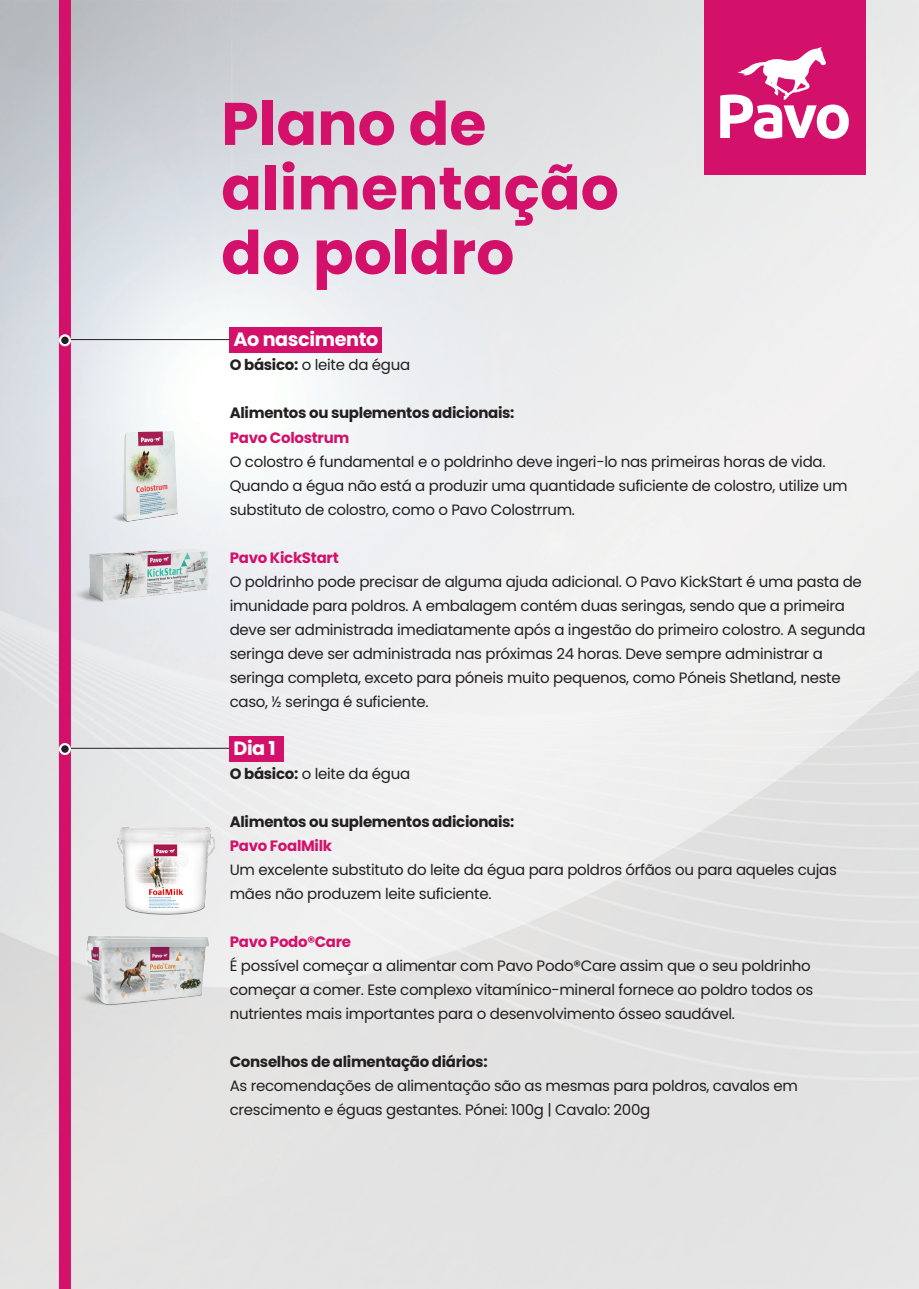
<style>
.page{position:relative;width:919px;height:1289px;background:#fff}
.page>*{position:absolute;margin:0;border:0;box-sizing:border-box;transform-origin:0 0}
.t1{font:700 60px/64.5px "Poppins";color:#d3116b}
.t2{font:700 19.2px "Poppins";letter-spacing:-.02em;color:#fff}
.t3{font:15px/24px "Poppins";letter-spacing:-.02em;color:#231f20}
.t4{font:700 15px "Poppins";letter-spacing:-.02em;color:#231f20}
.t5{font:700 15px "Poppins";letter-spacing:-.02em;color:#d3116b}
.s1{font-weight:700}
</style>
<div class="page">
<img style="left:0;top:0;width:918px;height:1288px">
<div style="left:59px;top:0;width:12px;height:1288px;background:#d3116b"></div>
<hr style="left:65px;top:339px;width:179px;height:1px;background:#231f20">
<div style="left:704px;top:0;width:161px;height:174px;background:#d3116b"></div>
<svg style="left:720px;top:47px;width:128px;height:92px"></svg>
<div style="left:60px;top:335px;width:10px;height:10px;background:#231f20;border-radius:50%"></div>
<div style="left:59px;top:334px;width:12px;height:12px;border:2px solid #fff;border-radius:50%"></div>
<hr style="left:65px;top:748px;width:169px;height:1px;background:#231f20">
<div style="left:60px;top:744px;width:10px;height:10px;background:#231f20;border-radius:50%"></div>
<div style="left:59px;top:743px;width:12px;height:12px;border:2px solid #fff;border-radius:50%"></div>
<div style="left:230px;top:327px;width:152px;height:25px;background:#d3116b"></div>
<div style="left:230px;top:735px;width:54px;height:26px;background:#d3116b"></div>
<img style="left:94px;top:376px;width:106px;height:152px">
<img style="left:71px;top:539px;width:147px;height:69px">
<img style="left:75px;top:856px;width:135px;height:157px">
<img style="left:117px;top:827px;width:98px;height:87px">
<p class="t1" style="left:221px;top:92px;width:399px">Plano de alimentação do poldro</p>
<p class="t2" style="left:233px;top:328px;width:146px">Ao nascimento</p>
<p class="t3" style="left:230px;top:353px;width:182px"><span class="s1">O básico:</span> o leite da égua</p>
<p class="t4" style="left:230px;top:404px;width:286px">Alimentos ou suplementos adicionais:</p>
<p class="t5" style="left:230px;top:428px;width:121px">Pavo Colostrum</p>
<p class="t3" style="left:230px;top:449px;width:619px">O colostro é fundamental e o poldrinho deve ingeri-lo nas primeiras horas de vida.<br>Quando a égua não está a produzir uma quantidade suficiente de colostro, utilize um substituto de colostro, como o Pavo Colostrrum.</p>
<p class="t5" style="left:230px;top:548px;width:111px">Pavo KickStart</p>
<p class="t3" style="left:230px;top:569px;width:637px">O poldrinho pode precisar de alguma ajuda adicional. O Pavo KickStart é uma pasta de imunidade para poldros. A embalagem contém duas seringas, sendo que a primeira deve ser administrada imediatamente após a ingestão do primeiro colostro. A segunda seringa deve ser administrada nas próximas 24 horas. Deve sempre administrar a seringa completa, exceto para póneis muito pequenos, como Póneis Shetland, neste caso, ½ seringa é suficiente.</p>
<p class="t2" style="left:233px;top:736px;width:44px">Dia 1</p>
<p class="t3" style="left:230px;top:761px;width:182px"><span class="s1">O básico:</span> o leite da égua</p>
<p class="t4" style="left:230px;top:812px;width:286px">Alimentos ou suplementos adicionais:</p>
<p class="t5" style="left:230px;top:836px;width:104px">Pavo FoalMilk</p>
<p class="t3" style="left:230px;top:857px;width:608px">Um excelente substituto do leite da égua para poldros órfãos ou para aqueles cujas mães não produzem leite suficiente.</p>
<p class="t5" style="left:230px;top:932px;width:123px">Pavo Podo®Care</p>
<p class="t3" style="left:230px;top:953px;width:585px">É possível começar a alimentar com Pavo Podo®Care assim que o seu poldrinho começar a comer. Este complexo vitamínico-mineral fornece ao poldro todos os nutrientes mais importantes para o desenvolvimento ósseo saudável.</p>
<p class="t4" style="left:230px;top:1052px;width:259px">Conselhos de alimentação diários:</p>
<p class="t3" style="left:230px;top:1073px;width:569px">As recomendações de alimentação são as mesmas para poldros, cavalos em crescimento e éguas gestantes. Pónei: 100g | Cavalo: 200g</p>
</div>
